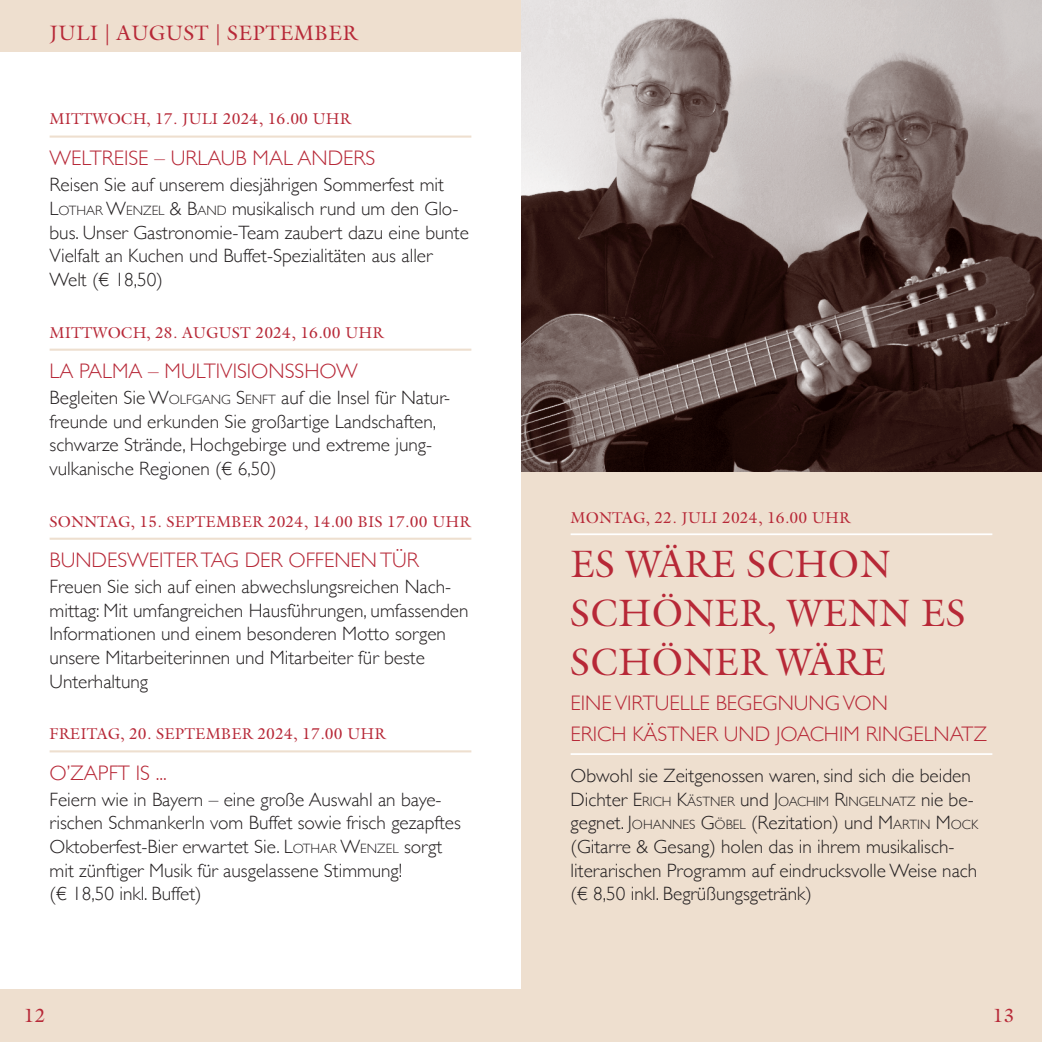
<style>
.page{position:relative;width:1042px;height:1042px;background:#fff}
.page>*{position:absolute;margin:0;border:0;box-sizing:border-box;transform-origin:0 0}
.t1{font:38.5px/49px "Galliard Pro";letter-spacing:.01em;color:#b72837}
.t2{font:300 21px/31.5px "Gill Sans";color:#b72837}
.t3{font:21px "Galliard Pro";letter-spacing:.01em;color:#b72837}
.t4{font:300 19.25px/23.6px "Gill Sans";color:#231f20}
.t5{font:19.25px "Galliard Pro";color:#b72837}
.t6{font:15.75px "Galliard Pro";letter-spacing:.005em;color:#b72837}
.t7{font:300 13.47px "Gill Sans";color:#231f20}
.s1{font-style:inherit}
.s2{font-size:13.47px}
.s3{font-size:19.25px}
</style>
<div class="page">
<div style="left:0;top:0;width:521px;height:52px;background:#eedfcf"></div>
<div style="left:0;top:988px;width:1042px;height:54px;background:#eedfcf"></div>
<hr style="left:50px;top:136px;width:421px;height:2px;background:#eedfcf">
<hr style="left:50px;top:349px;width:421px;height:2px;background:#eedfcf">
<hr style="left:50px;top:538px;width:421px;height:2px;background:#eedfcf">
<hr style="left:50px;top:750px;width:421px;height:2px;background:#eedfcf">
<div style="left:521px;top:355px;width:521px;height:687px;background:#eedfcf"></div>
<img style="left:521px;top:0;width:521px;height:471px">
<hr style="left:570px;top:533px;width:422px;height:2px;background:#fff">
<hr style="left:570px;top:753px;width:422px;height:2px;background:#fff">
<p class="t3" style="left:50px;top:19px;width:309px">JULI | AUGUST | SEPTEMBER</p>
<p class="t6" style="left:50px;top:109px;width:303px">MITTWOCH, 17. JULI 2024, 16.00 UHR</p>
<p class="t2" style="left:50px;top:141px;width:327px">WELTREISE – URLAUB MAL ANDERS</p>
<p class="t4" style="left:50px;top:172px;width:421px">Reisen Sie auf unserem diesjährigen Sommerfest mit <span class="s1">L</span><span class="s2">OTHAR</span> <span class="s1">W</span><span class="s2">ENZEL</span> <span class="s1">&amp; B</span><span class="s2">AND</span> musikalisch rund um den Glo&shy;bus. Unser Gastronomie-Team zaubert dazu eine bunte Vielfalt an Kuchen und Buffet-Spezialitäten aus aller Welt (€ 18,50)</p>
<p class="t6" style="left:50px;top:322px;width:335px">MITTWOCH, 28. AUGUST 2024, 16.00 UHR</p>
<p class="t2" style="left:50px;top:354px;width:310px">LA PALMA – MULTIVISIONSSHOW</p>
<p class="t4" style="left:50px;top:385px;width:402px">Begleiten Sie <span class="s1">W</span><span class="s2">OLFGANG</span> <span class="s1">S</span><span class="s2">ENFT</span> auf die Insel für Natur&shy;freunde und erkunden Sie großartige Landschaften, schwarze Strände, Hochgebirge und extreme jung&shy;vulkanische Regionen (€ 6,50)</p>
<p class="t6" style="left:50px;top:511px;width:422px">SONNTAG, 15. SEPTEMBER 2024, 14.00 BIS 17.00 UHR</p>
<p class="t2" style="left:50px;top:543px;width:371px">BUNDESWEITER TAG DER OFFENEN TÜR</p>
<p class="t4" style="left:50px;top:574px;width:420px">Freuen Sie sich auf einen abwechslungsreichen Nach&shy;mittag: Mit umfangreichen Hausführungen, umfassenden Informationen und einem besonderen Motto sorgen unsere Mitarbeiterinnen und Mitarbeiter für beste Unterhaltung</p>
<p class="t6" style="left:50px;top:723px;width:337px">FREITAG, 20. SEPTEMBER 2024, 17.00 UHR</p>
<p class="t2" style="left:50px;top:756px;width:119px">O’ZAPFT IS ...</p>
<p class="t4" style="left:50px;top:787px;width:413px">Feiern wie in Bayern – eine große Auswahl an baye&shy;rischen Schmankerln vom Buffet sowie frisch gezapftes Oktoberfest-Bier erwartet Sie. <span class="s1">L</span><span class="s2">OTHAR</span> <span class="s1">W</span><span class="s2">ENZEL</span> sorgt mit zünftiger Musik für ausgelassene Stimmung!<br>(€ 18,50 inkl. Buffet)</p>
<p class="t6" style="left:570px;top:507px;width:281px">MONTAG, 22. JULI 2024, 16.00 UHR</p>
<h1 class="t1" style="left:570px;top:538px;width:396px">ES WÄRE SCHON<br>SCHÖNER, WENN ES<br>SCHÖNER WÄRE</h1>
<p class="t2" style="left:570px;top:686px;width:418px">EINE VIRTUELLE BEGEGNUNG VON<br>ERICH KÄSTNER UND JOACHIM RINGELNATZ</p>
<p class="t4" style="left:570px;top:763px;width:402px">Obwohl sie Zeitgenossen waren, sind sich die beiden</p>
<p class="t7" style="left:570px;top:791px;width:405px"><span class="s3">Dichter</span> <span class="s3">E</span>RICH <span class="s3">K</span>ÄSTNER <span class="s3">und</span> <span class="s3">J</span>OACHIM <span class="s3">R</span>INGELNATZ <span class="s3">nie be-</span></p>
<p class="t4" style="left:570px;top:810px;width:408px">gegnet. <span class="s1">J</span><span class="s2">OHANNES</span> <span class="s1">G</span><span class="s2">ÖBEL</span> (Rezitation) und <span class="s1">M</span><span class="s2">ARTIN</span> <span class="s1">M</span> <span class="s2">OCK </span>(Gitarre &amp; Gesang) holen das in ihrem musikalisch&shy;literarischen Programm auf eindrucksvolle Weise nach (€ 8,50 inkl. Begrüßungsgetränk)</p>
<p class="t5" style="left:24px;top:1002px;width:23px">12</p>
<p class="t5" style="left:993px;top:1002px;width:23px">13</p>
</div>
